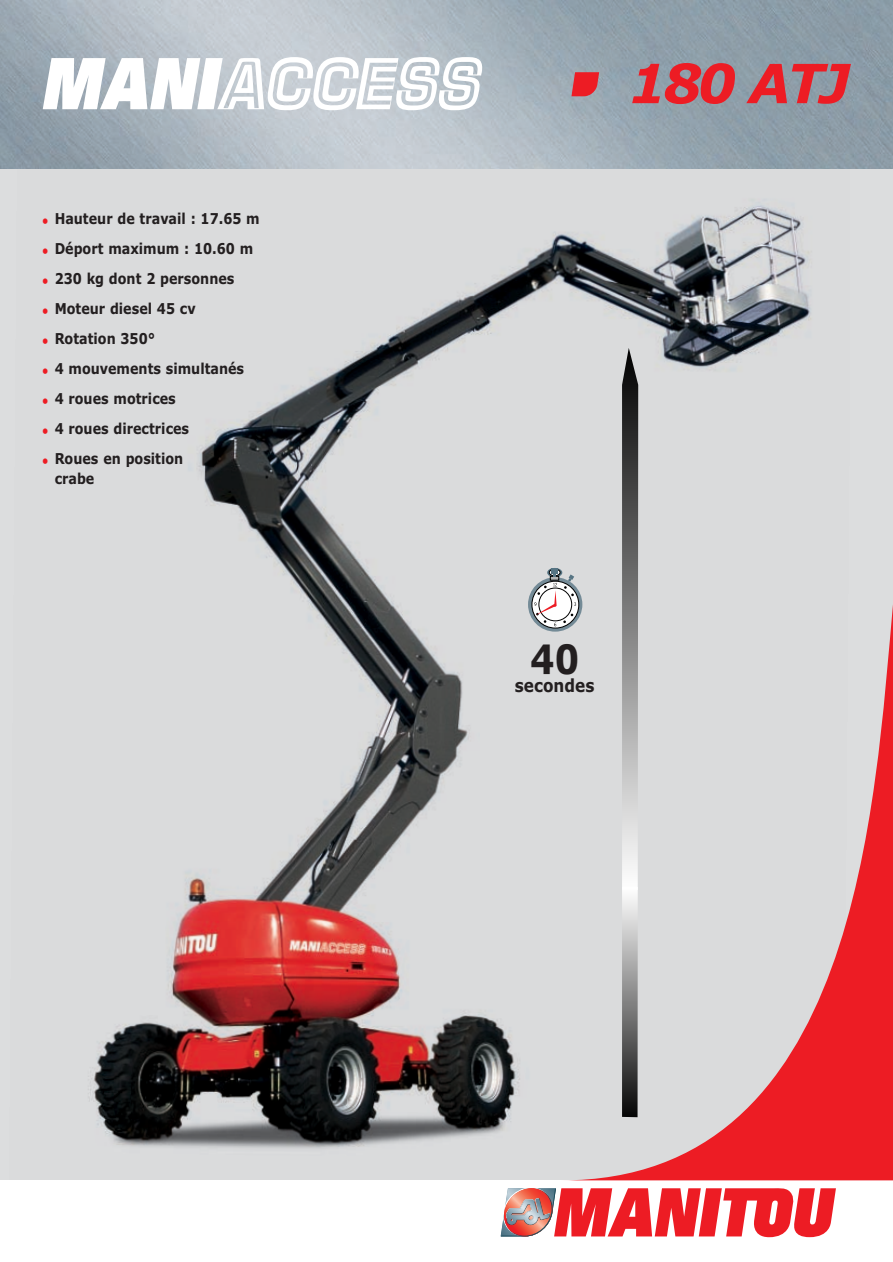
<style>
.page{position:relative;width:893px;height:1262px;background:#fff}
.page>*{position:absolute;margin:0;border:0;box-sizing:border-box;transform-origin:0 0}
.t1{font:italic 700 54px "Verdana";letter-spacing:-.07em;color:#ed1c24}
.t2{font:700 40.5px "Verdana";color:#231f20;scale:.85 1}
.t3{font:700 18px "Verdana";color:#231f20;scale:.85 1}
.t4{font:700 15px/19.5px "Verdana";color:#231f20;scale:.85 1}
.s1{font-weight:400;color:#ed1c24}
</style>
<div class="page">
<img style="left:9px;top:169px;width:841px;height:1011px">
<div style="left:547px;top:568px;width:15px;height:9px;background:#567483;border-radius:50%"></div>
<svg style="left:528px;top:577px;width:54px;height:54px"></svg>
<svg style="left:531px;top:581px;width:48px;height:47px"></svg>
<svg style="left:534px;top:569px;width:27px;height:57px"></svg>
<svg style="left:500px;top:1188px;width:336px;height:49px"></svg>
<svg style="left:561px;top:195px;width:331px;height:985px;fill:#dadbdc"></svg>
<svg style="left:43px;top:57px;width:439px;height:53px"></svg>
<svg style="left:571px;top:72px;width:28px;height:24px"></svg>
<p class="t4" style="left:42px;top:210px;width:258px"><span class="s1">•</span> Hauteur de travail : 17.65 m</p>
<p class="t4" style="left:42px;top:240px;width:250px"><span class="s1">•</span> Déport maximum : 10.60 m</p>
<p class="t4" style="left:42px;top:270px;width:228px"><span class="s1">•</span> 230 kg dont 2 personnes</p>
<p class="t4" style="left:42px;top:300px;width:182px"><span class="s1">•</span> Moteur diesel 45 cv</p>
<p class="t4" style="left:42px;top:330px;width:135px"><span class="s1">•</span> Rotation 350°</p>
<p class="t4" style="left:42px;top:360px;width:239px"><span class="s1">•</span> 4 mouvements simultanés</p>
<p class="t4" style="left:42px;top:390px;width:159px"><span class="s1">•</span> 4 roues motrices</p>
<p class="t4" style="left:42px;top:420px;width:175px"><span class="s1">•</span> 4 roues directrices</p>
<p class="t4" style="left:55px;top:450px;width:153px;text-indent:-13px"><span class="s1">•</span> Roues en position crabe</p>
<h1 class="t1" style="left:628px;top:62px;width:223px">180 ATJ</h1>
<h2 class="t2" style="left:530px;top:643px;width:59px">40</h2>
<p class="t3" style="left:515px;top:678px;width:95px">secondes</p>
</div>
